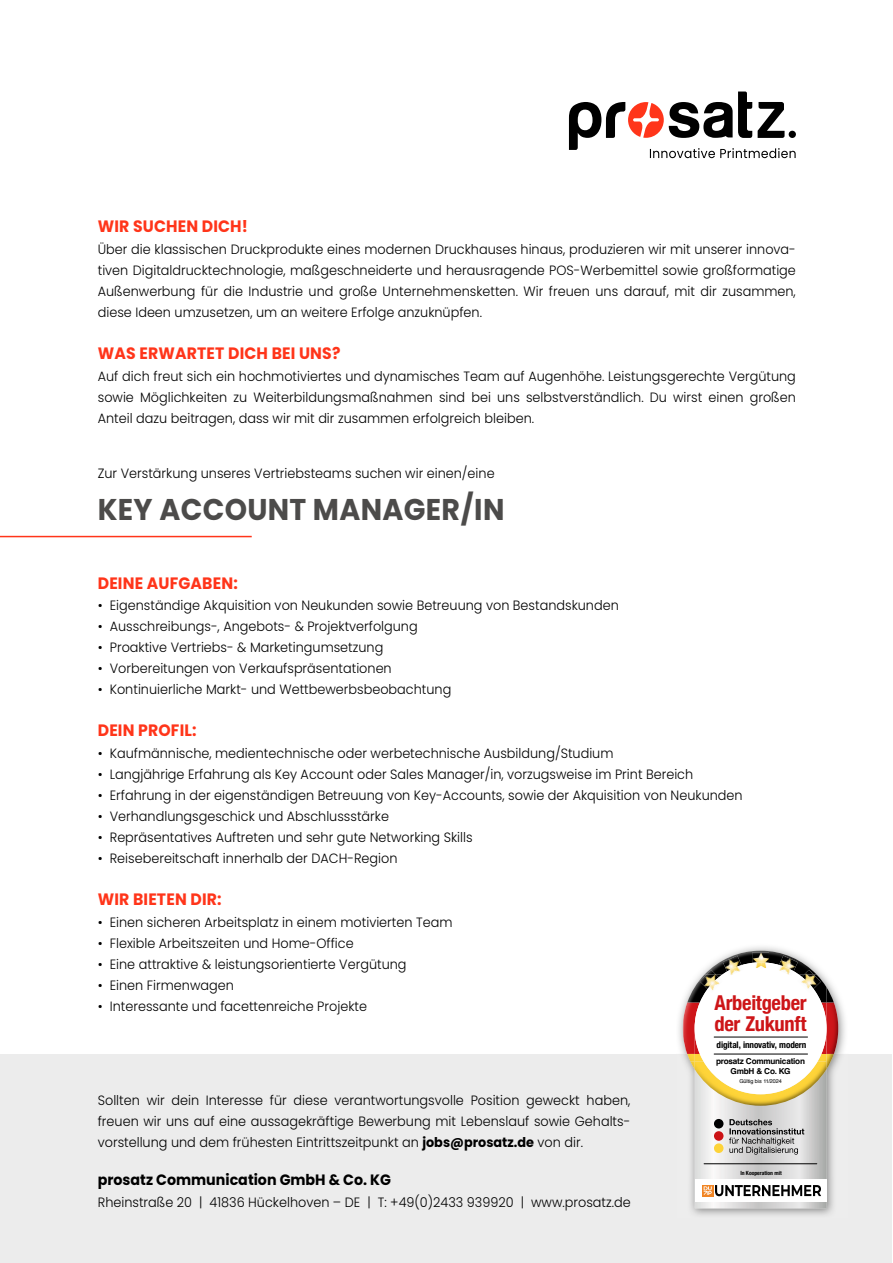
<style>
.page{position:relative;width:893px;height:1263px;background:#fff}
.page>*{position:absolute;margin:0;border:0;box-sizing:border-box;transform-origin:0 0}
.t1{font:700 30px "Poppins";letter-spacing:.01em;color:#4c4b4a;scale:.95 1}
.t2{font:700 condensed 20.55px/21.5px "Helvetica Neue";letter-spacing:-.015em;color:#cd1518}
.t3{font:700 16.5px "Poppins";letter-spacing:.01em;color:#ff351a;scale:.95 1}
.t4{font:700 15px "Poppins";color:#000;scale:.95 1}
.t5{font:300 13.5px/21px "Poppins";color:#000;text-align:justify;scale:.95 1}
.t6{font:300 13.5px "Poppins";color:#000}
.t7{font:700 condensed 9.15px "Helvetica Neue";letter-spacing:-.01em;color:#000}
.t8{font:700 8.25px/9.8px "Helvetica";letter-spacing:-.03em;color:#000;text-align:center}
.t9{font:700 condensed 5.7px "Helvetica Neue";letter-spacing:-.005em;color:#000}
.t10{font:5.4px "Helvetica";letter-spacing:-.005em;color:#000}
.s1{font-weight:700}
</style>
<div class="page">
<div style="left:1px;top:1054px;width:891px;height:208px;background:#ececec"></div>
<svg style="left:569px;top:92px;width:227px;height:66px"></svg>
<hr style="left:0;top:536px;width:252px;height:1px;background:#ff351a">
<img style="left:678px;top:947px;width:167px;height:268px">
<img style="left:826px;top:1002px;width:12px;height:52px">
<svg style="left:826px;top:1027px;width:8px;height:27px"></svg>
<img style="left:683px;top:1002px;width:17px;height:52px">
<img style="left:695px;top:1036px;width:5px;height:18px">
<img style="left:821px;top:1003px;width:5px;height:17px">
<img style="left:821px;top:1036px;width:5px;height:18px">
<img style="left:704px;top:951px;width:113px;height:24px">
<img style="left:826px;top:987px;width:8px;height:15px">
<img style="left:687px;top:975px;width:139px;height:28px">
<img style="left:690px;top:1054px;width:144px;height:15px">
<img style="left:695px;top:1054px;width:132px;height:15px">
<svg style="left:687px;top:1054px;width:8px;height:7px"></svg>
<img style="left:695px;top:1054px;width:131px;height:7px">
<div style="left:695px;top:962px;width:131px;height:132px;background:#fff;border-radius:50%"></div>
<img style="left:752px;top:953px;width:17px;height:15px">
<img style="left:779px;top:955px;width:19px;height:16px">
<img style="left:779px;top:965px;width:15px;height:10px">
<svg style="left:804px;top:970px;width:9px;height:5px"></svg>
<img style="left:802px;top:975px;width:19px;height:14px">
<img style="left:801px;top:977px;width:12px;height:12px">
<img style="left:723px;top:956px;width:18px;height:15px">
<img style="left:727px;top:965px;width:15px;height:10px">
<svg style="left:706px;top:970px;width:10px;height:5px"></svg>
<img style="left:700px;top:975px;width:19px;height:14px">
<img style="left:708px;top:977px;width:12px;height:14px">
<hr style="left:714px;top:1037px;width:93px;height:1px;background:#000">
<hr style="left:714px;top:1054px;width:93px;height:1px;background:#000">
<svg style="left:695px;top:1069px;width:132px;height:139px"></svg>
<p class="t3" style="left:98px;top:217px;width:160px">WIR SUCHEN DICH!</p>
<p class="t5" style="left:98px;top:239px;width:736px">Über die klassischen Druckprodukte eines modernen Druckhauses hinaus, produzieren wir mit unserer innova&shy;tiven Digitaldrucktechnologie, maßgeschneiderte und herausragende POS-Werbemittel sowie großformatige Außenwerbung für die Industrie und große Unternehmensketten. Wir freuen uns darauf, mit dir zusammen, diese Ideen umzusetzen, um an weitere Erfolge anzuknüpfen.</p>
<p class="t3" style="left:98px;top:344px;width:257px">WAS ERWARTET DICH BEI UNS?</p>
<p class="t5" style="left:98px;top:366px;width:736px">Auf dich freut sich ein hochmotiviertes und dynamisches Team auf Augenhöhe. Leistungsgerechte Vergütung sowie Möglichkeiten zu Weiterbildungsmaßnahmen sind bei uns selbstverständlich. Du wirst einen großen Anteil dazu beitragen, dass wir mit dir zusammen erfolgreich bleiben.</p>
<p class="t5" style="left:98px;top:462px;width:419px">Zur Verstärkung unseres Vertriebsteams suchen wir einen/eine</p>
<h1 class="t1" style="left:98px;top:492px;width:430px">KEY ACCOUNT MANAGER/IN</h1>
<p class="t3" style="left:98px;top:573px;width:149px">DEINE AUFGABEN:</p>
<p class="t6" style="left:98px;top:598px;width:523px">• Eigenständige Akquisition von Neukunden sowie Betreuung von Bestandskunden</p>
<p class="t6" style="left:98px;top:619px;width:321px">• Ausschreibungs-, Angebots- &amp; Projektverfolgung</p>
<p class="t6" style="left:98px;top:640px;width:287px">• Proaktive Vertriebs- &amp; Marketingumsetzung</p>
<p class="t6" style="left:98px;top:661px;width:295px">• Vorbereitungen von Verkaufspräsentationen</p>
<p class="t6" style="left:98px;top:682px;width:355px">• Kontinuierliche Markt- und Wettbewerbsbeobachtung</p>
<p class="t3" style="left:98px;top:721px;width:105px">DEIN PROFIL:</p>
<p class="t6" style="left:98px;top:746px;width:517px">• Kaufmännische, medientechnische oder werbetechnische Ausbildung/Studium</p>
<p class="t6" style="left:98px;top:767px;width:597px">• Langjährige Erfahrung als Key Account oder Sales Manager/in, vorzugsweise im Print Bereich</p>
<p class="t6" style="left:98px;top:788px;width:646px">• Erfahrung in der eigenständigen Betreuung von Key-Accounts, sowie der Akquisition von Neukunden</p>
<p class="t6" style="left:98px;top:809px;width:293px">• Verhandlungsgeschick und Abschlussstärke</p>
<p class="t6" style="left:98px;top:830px;width:376px">• Repräsentatives Auftreten und sehr gute Networking Skills</p>
<p class="t6" style="left:98px;top:851px;width:301px">• Reisebereitschaft innerhalb der DACH-Region</p>
<p class="t3" style="left:98px;top:890px;width:132px">WIR BIETEN DIR:</p>
<p class="t6" style="left:98px;top:915px;width:356px">• Einen sicheren Arbeitsplatz in einem motivierten Team</p>
<p class="t6" style="left:98px;top:936px;width:257px">• Flexible Arbeitszeiten und Home-Office</p>
<p class="t6" style="left:98px;top:957px;width:310px">• Eine attraktive &amp; leistungsorientierte Vergütung</p>
<p class="t6" style="left:98px;top:978px;width:138px">• Einen Firmenwagen</p>
<p class="t6" style="left:98px;top:999px;width:271px">• Interessante und facettenreiche Projekte</p>
<h2 class="t2" style="left:714px;top:991px;width:94px">Arbeitgeber der Zukunft</h2>
<p class="t7" style="left:717px;top:1040px;width:91px">digital, innovativ, modern</p>
<p class="t8" style="left:716px;top:1057px;width:90px">prosatz Communication<br>GmbH &amp; Co. KG</p>
<p class="t10" style="left:739px;top:1077px;width:44px">Gültig bis 11/2024</p>
<p class="t5" style="left:98px;top:1090px;width:562px">Sollten wir dein Interesse für diese verantwortungsvolle Position geweckt haben, freuen wir uns auf eine aussagekräftige Bewerbung mit Lebenslauf sowie Gehalts&shy;vorstellung und dem frühesten Eintrittszeitpunkt an <span class="s1">jobs@prosatz.de</span> von dir.</p>
<p class="t4" style="left:98px;top:1170px;width:310px">prosatz Communication GmbH &amp; Co. KG</p>
<p class="t5" style="left:98px;top:1192px;width:562px">Rheinstraße 20 | 41836 Hückelhoven – DE | T: +49(0)2433 939920 | www.prosatz.de</p>
<p class="t9" style="left:740px;top:1170px;width:43px">In Kooperation mit</p>
</div>
